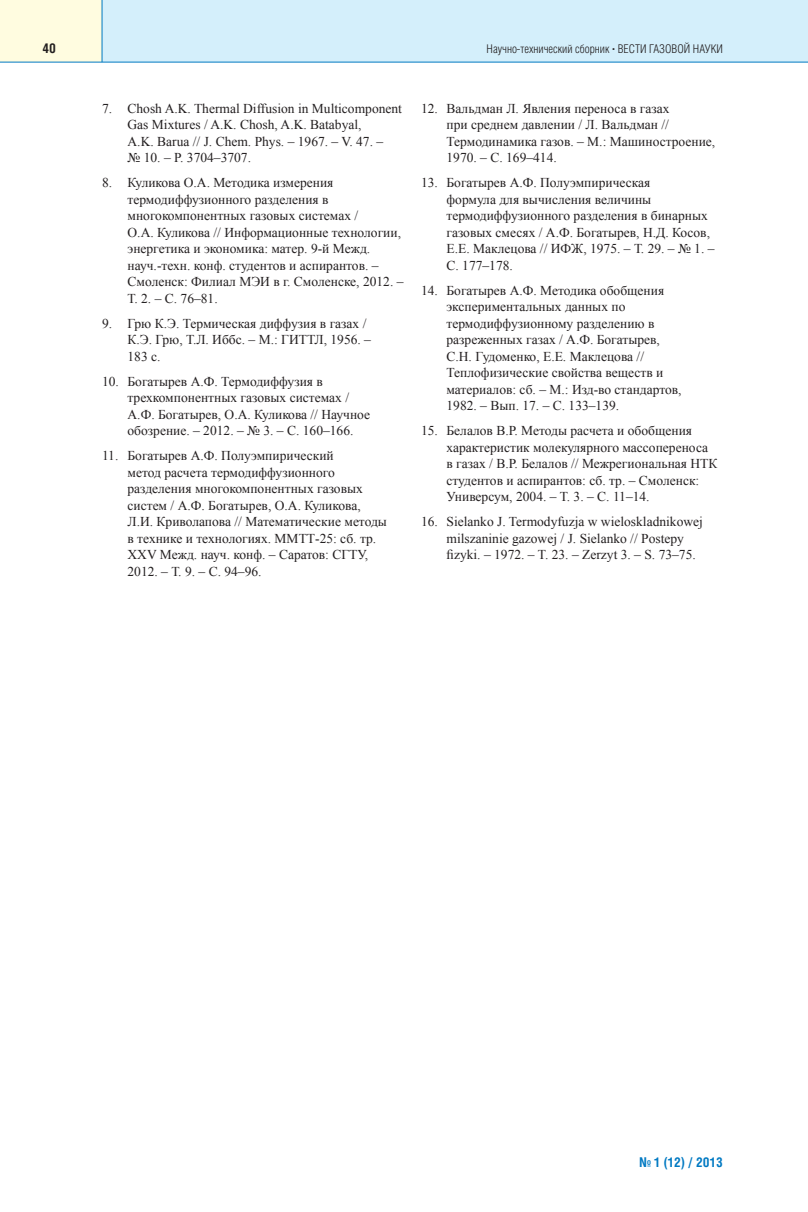
<style>
.page{position:relative;width:808px;height:1212px;background:#fff}
.page>*{position:absolute;margin:0;border:0;box-sizing:border-box;transform-origin:0 0}
.t1{font:13.5px/16.5px "Times New Roman";color:#231f20}
.t2{font:700 13.5px "Helios Cond";color:#0079c2}
.t3{font:700 13.5px "Helios Cond";color:#231f20}
.t4{font:300 12px "Helios Cond";color:#231f20}
.s1{font-family:"Times New Roman";font-weight:700}
</style>
<div class="page">
<div style="left:102px;top:0;width:706px;height:62px;background:#d4effb"></div>
<div style="left:0;top:0;width:102px;height:62px;background:#fffce0"></div>
<hr style="left:0;top:62px;width:808px;height:1px;background:#0079c2">
<hr style="left:102px;top:0;width:1px;height:62px;background:#0079c2">
<p class="t3" style="left:42px;top:44px;width:15px">40</p>
<p class="t4" style="left:487px;top:45px;width:238px">Научно-технический сборник <span class="s1">·</span> ВЕСТИ ГАЗОВОЙ НАУКИ</p>
<p class="t1" style="left:128px;top:100px;width:276px;text-indent:-26px">7. Chosh A.K. Thermal Diffusion in Multicomponent Gas Mixtures / A.K. Chosh, A.K. Batabyal,<br>A.K. Barua // J. Chem. Phys. – 1967. – V. 47. –<br>№ 10. – P. 3704–3707.</p>
<p class="t1" style="left:128px;top:174px;width:277px;text-indent:-26px">8. Куликова О.А. Методика измерения термодиффузионного разделения в многокомпонентных газовых системах /<br>О.А. Куликова // Информационные технологии, энергетика и экономика: матер. 9-й Межд. науч.-техн. конф. студентов и аспирантов. – Смоленск: Филиал МЭИ в г. Смоленске, 2012. – Т. 2. – С. 76–81.</p>
<p class="t1" style="left:128px;top:315px;width:245px;text-indent:-26px">9. Грю К.Э. Термическая диффузия в газах /<br>К.Э. Грю, Т.Л. Иббс. – М.: ГИТТЛ, 1956. –<br>183 с.</p>
<p class="t1" style="left:128px;top:373px;width:244px;text-indent:-26px">10. Богатырев А.Ф. Термодиффузия в трехкомпонентных газовых системах / А.Ф. Богатырев, О.А. Куликова // Научное обозрение. – 2012. – № 3. – С. 160–166.</p>
<p class="t1" style="left:128px;top:447px;width:261px;text-indent:-26px">11. Богатырев А.Ф. Полуэмпирический<br>метод расчета термодиффузионного разделения многокомпонентных газовых систем / А.Ф. Богатырев, О.А. Куликова, Л.И. Криволапова // Математические методы в технике и технологиях. ММТТ-25: сб. тр.<br>XXV Межд. науч. конф. – Саратов: СГТУ, 2012. – Т. 9. – С. 94–96.</p>
<p class="t1" style="left:446px;top:100px;width:270px;text-indent:-26px">12. Вальдман Л. Явления переноса в газах<br>при среднем давлении / Л. Вальдман // Термодинамика газов. – М.: Машиностроение, 1970. – С. 169–414.</p>
<p class="t1" style="left:446px;top:174px;width:269px;text-indent:-26px">13. Богатырев А.Ф. Полуэмпирическая<br>формула для вычисления величины термодиффузионного разделения в бинарных газовых смесях / А.Ф. Богатырев, Н.Д. Косов, Е.Е. Маклецова // ИФЖ, 1975. – Т. 29. – № 1. – С. 177–178.</p>
<p class="t1" style="left:446px;top:282px;width:236px;text-indent:-26px">14. Богатырев А.Ф. Методика обобщения экспериментальных данных по термодиффузионному разделению в разреженных газах / А.Ф. Богатырев, С.Н. Гудоменко, Е.Е. Маклецова // Теплофизические свойства веществ и материалов: сб. – М.: Изд-во стандартов, 1982. – Вып. 17. – С. 133–139.</p>
<p class="t1" style="left:446px;top:422px;width:272px;text-indent:-26px">15. Белалов В.Р. Методы расчета и обобщения характеристик молекулярного массопереноса в газах / В.Р. Белалов // Межрегиональная НТК студентов и аспирантов: сб. тр. – Смоленск:<br>Универсум, 2004. – Т. 3. – С. 11–14.</p>
<p class="t1" style="left:446px;top:513px;width:258px;text-indent:-26px">16. Sielanko J. Termodyfuzja w wieloskladnikowej milszaninie gazowej / J. Sielanko // Postepy fizyki. – 1972. – T. 23. – Zerzyt 3. – S. 73–75.</p>
<p class="t2" style="left:639px;top:1158px;width:85px">№ 1 (12) / 2013</p>
</div>
